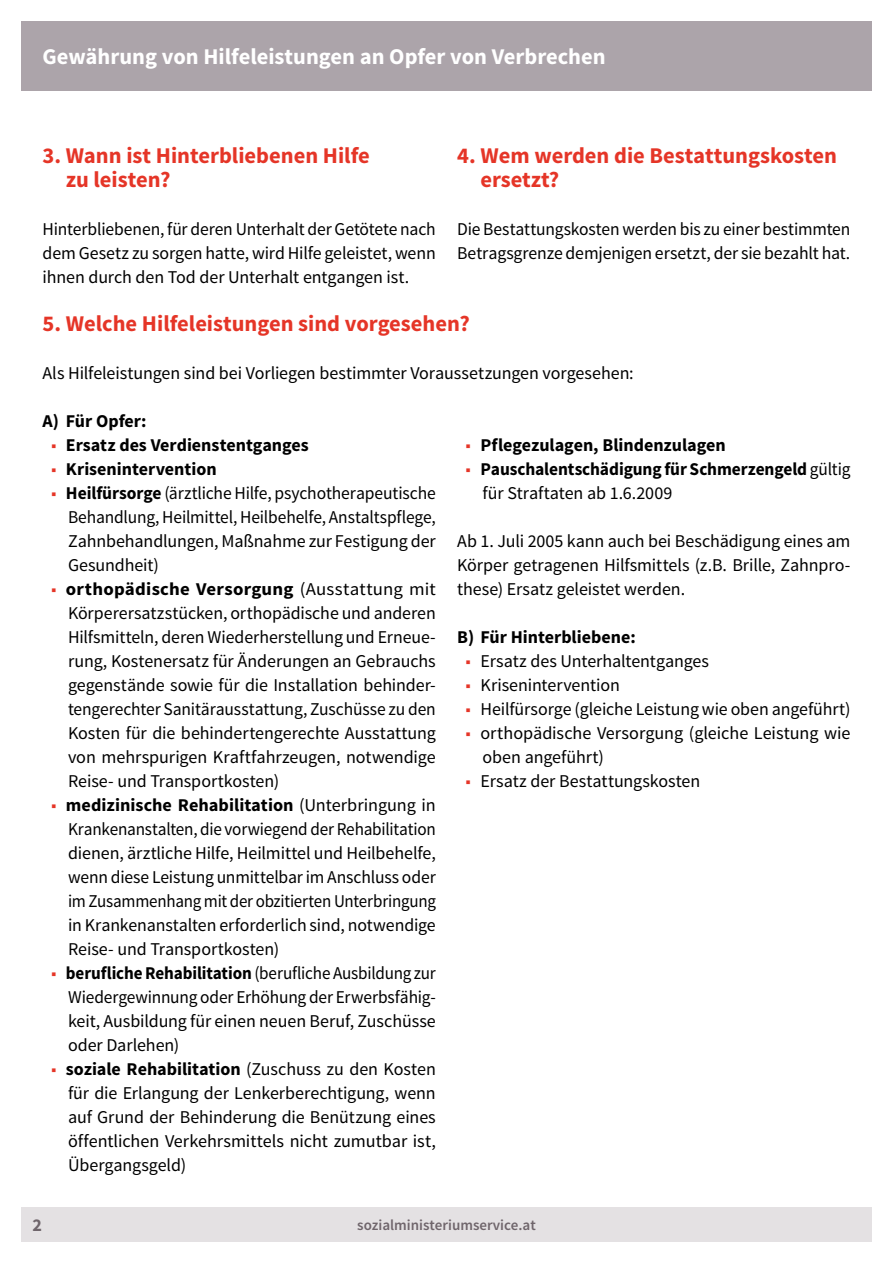
<style>
.page{position:relative;width:893px;height:1263px;background:#fff}
.page>*{position:absolute;margin:0;border:0;box-sizing:border-box;transform-origin:0 0}
.Überschrift_1_Ebene{font:700 22.5px "Source Sans Pro";color:#e53527}
.Überschrift_1_Ebene-2{font:700 22.5px "Source Sans Pro";color:#fff}
.Fliesstext{font:700 22.5px "Source Sans Pro";color:#e53527}
.Fliesstext-2{font:18px/24px "Source Sans Pro";letter-spacing:-.005em;color:#000;text-align:justify}
.Fliesstext-3{font:18px/24px "Source Sans Pro";letter-spacing:-.005em;color:#000;text-align:justify;scale:1.04 1}
.Überschrift_2__Ebene{font:700 18px/24px "Source Sans Pro";letter-spacing:-.005em;color:#000}
.Fliesstext-4{font:18px/24px "Source Sans Pro";letter-spacing:-.005em;color:#000;text-align:justify;scale:.95 1}
.Hauptüber{font:700 18px "Source Sans Pro";color:#6f656b}
.t1{font:600 15px "Source Sans Pro";color:#6f656b}
.s1{font-weight:400;color:#e53527}
.s2{color:#e53527}
.s3{font-weight:700}
.s4{font-weight:400}
</style>
<div class="page">
<div style="left:21px;top:1208px;width:851px;height:34px;background:#e4e1e3"></div>
<div style="left:21px;top:21px;width:851px;height:70px;background:#aca4aa"></div>
<p class="Überschrift_1_Ebene-2" style="left:43px;top:42px;width:565px">Gewährung von Hilfeleistungen an Opfer von Verbrechen</p>
<p class="Überschrift_1_Ebene" style="left:43px;top:141px;width:329px">3. Wann ist Hinterbliebenen Hilfe</p>
<p class="Überschrift_1_Ebene" style="left:66px;top:165px;width:106px">zu leisten?</p>
<p class="Fliesstext-2" style="left:43px;top:217px;width:395px">Hinterbliebenen, für deren Unterhalt der Getötete nach dem Gesetz zu sorgen hatte, wird Hilfe geleistet, wenn ihnen durch den Tod der Unterhalt entgangen ist.</p>
<p class="Überschrift_1_Ebene" style="left:457px;top:141px;width:381px">4. Wem werden die Bestattungskosten</p>
<p class="Überschrift_1_Ebene" style="left:480px;top:165px;width:80px">ersetzt?</p>
<p class="Fliesstext-2" style="left:457px;top:217px;width:395px">Die Bestattungskosten werden bis zu einer bestimmten<br>Betragsgrenze demjenigen ersetzt, der sie bezahlt hat.</p>
<p class="Fliesstext" style="left:43px;top:309px;width:429px">5. Welche Hilfeleistungen sind vorgesehen?</p>
<p class="Fliesstext-2" style="left:43px;top:361px;width:593px">Als Hilfeleistungen sind bei Vorliegen bestimmter Voraussetzungen vorgesehen:</p>
<p class="Überschrift_2__Ebene" style="left:43px;top:409px;width:105px">A) Für Opfer:</p>
<p class="Überschrift_2__Ebene" style="left:51px;top:433px;width:259px"><span class="s1">■</span> Ersatz des Verdienstentganges</p>
<p class="Überschrift_2__Ebene" style="left:51px;top:457px;width:167px"><span class="s1">■</span> Krisenintervention</p>
<p class="Fliesstext-2" style="left:68px;top:481px;width:369px;text-indent:-17px"><span class="s2">■</span> <span class="s3">Heilfürsorge</span> (ärztliche Hilfe, psychotherapeutische Behandlung, Heilmittel, Heilbehelfe, Anstaltspflege, Zahnbehandlungen, Maßnahme zur Festigung der Gesundheit)</p>
<p class="Fliesstext-3" style="left:68px;top:577px;width:355px;text-indent:-17px"><span class="s2">■</span> <span class="s3">orthopädische Versorgung</span> (Ausstattung mit Körperersatzstücken, orthopädische und anderen Hilfsmitteln, deren Wiederherstellung und Erneue&shy;rung, Kostenersatz für Änderungen an Gebrauchs gegenstände sowie für die Installation behinder&shy;tengerechter Sanitärausstattung, Zuschüsse zu den Kosten für die behindertengerechte Ausstattung von mehrspurigen Kraftfahrzeugen, notwendige Reise- und Transportkosten)</p>
<p class="Fliesstext-2" style="left:68px;top:793px;width:369px;text-indent:-17px"><span class="s2">■</span> <span class="s3">medizinische Rehabilitation</span> (Unterbringung in Krankenanstalten, die vorwiegend der Rehabilitation dienen, ärztliche Hilfe, Heilmittel und Heilbehelfe, wenn diese Leistung unmittelbar im Anschluss oder im Zusammenhang mit der obzitierten Unterbringung in Krankenanstalten erforderlich sind, notwendige Reise- und Transportkosten)</p>
<p class="Fliesstext-4" style="left:68px;top:961px;width:389px;text-indent:-17px"><span class="s2">■</span> <span class="s3">berufliche Rehabilitation</span> (berufliche Ausbildung zur Wiedergewinnung oder Erhöhung der Erwerbsfähig&shy;keit, Ausbildung für einen neuen Beruf, Zuschüsse oder Darlehen)</p>
<p class="Fliesstext-2" style="left:68px;top:1057px;width:369px;text-indent:-17px"><span class="s2">■</span> <span class="s3">soziale Rehabilitation</span> (Zuschuss zu den Kosten für die Erlangung der Lenkerberechtigung, wenn auf Grund der Behinderung die Benützung eines öffentlichen Verkehrsmittels nicht zumutbar ist, Übergangsgeld)</p>
<p class="Überschrift_2__Ebene" style="left:466px;top:433px;width:262px"><span class="s1">■</span> Pflegezulagen, Blindenzulagen</p>
<p class="Überschrift_2__Ebene" style="left:483px;top:457px;width:369px;text-indent:-17px"><span class="s1">■</span> Pauschalentschädigung für Schmerzengeld <span class="s4">gültig für Straftaten ab 1.6.2009</span></p>
<p class="Fliesstext-2" style="left:457px;top:529px;width:395px">Ab 1. Juli 2005 kann auch bei Beschädigung eines am Körper getragenen Hilfsmittels (z.B. Brille, Zahnpro&shy;these) Ersatz geleistet werden.</p>
<p class="Überschrift_2__Ebene" style="left:457px;top:625px;width:180px">B) Für Hinterbliebene:</p>
<p class="Fliesstext-2" style="left:466px;top:649px;width:245px"><span class="s2">■</span> Ersatz des Unterhaltentganges</p>
<p class="Fliesstext-2" style="left:466px;top:673px;width:156px"><span class="s2">■</span> Krisenintervention</p>
<p class="Fliesstext-2" style="left:466px;top:697px;width:386px"><span class="s2">■</span> Heilfürsorge (gleiche Leistung wie oben angeführt)</p>
<p class="Fliesstext-2" style="left:483px;top:721px;width:369px;text-indent:-17px"><span class="s2">■</span> orthopädische Versorgung (gleiche Leistung wie oben angeführt)</p>
<p class="Fliesstext-2" style="left:466px;top:769px;width:236px"><span class="s2">■</span> Ersatz der Bestattungskosten</p>
<p class="Hauptüber" style="left:33px;top:1214px;width:11px">2</p>
<p class="t1" style="left:357px;top:1216px;width:180px">sozialministeriumservice.at</p>
</div>
